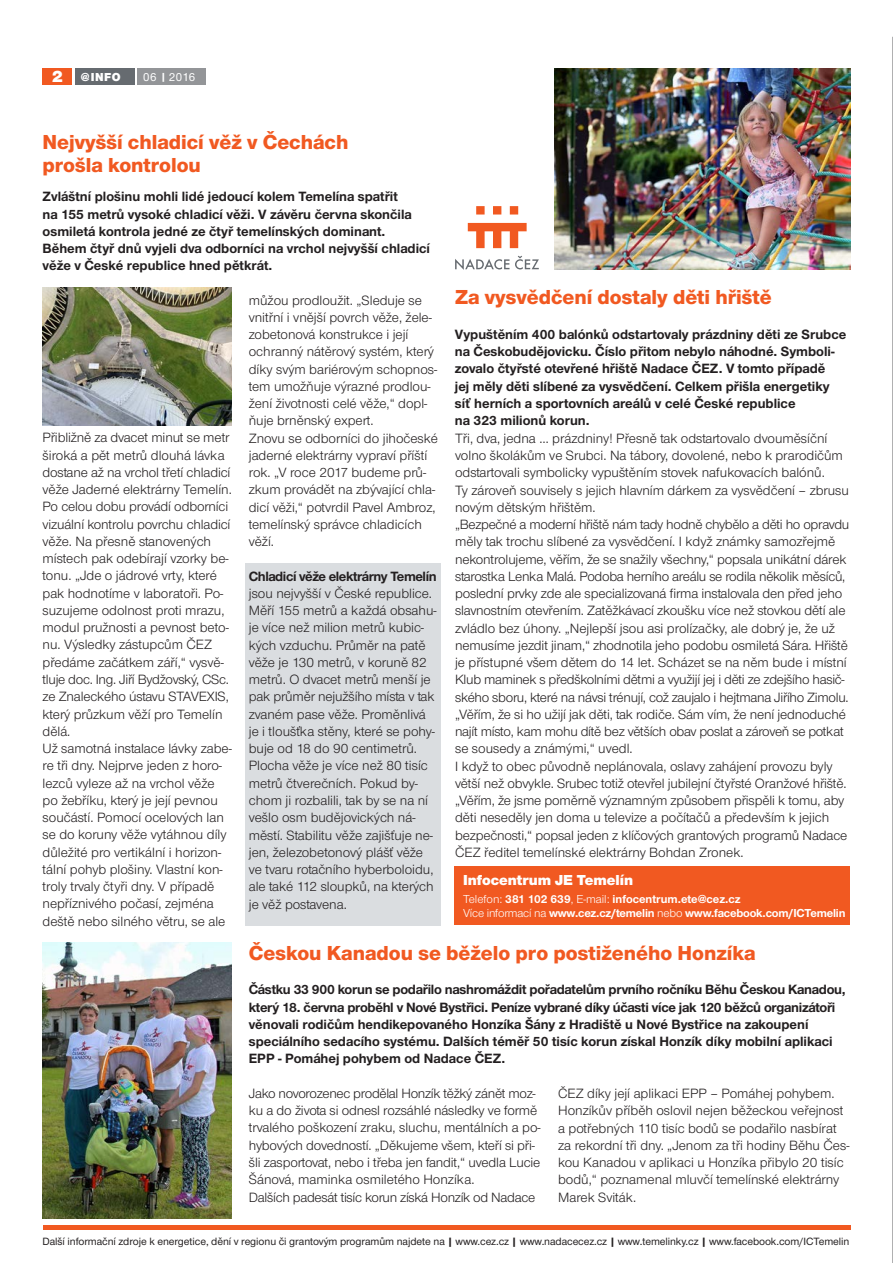
<style>
.page{position:relative;width:893px;height:1263px;background:#fff}
.page>*{position:absolute;margin:0;border:0;box-sizing:border-box;transform-origin:0 0}
.t1{font:800 21px/22.5px "Nimbus CEZOT";color:#f15921}
.t2{font:900 15px "Nimbus CEZOT";color:#fff}
.t3{font:13.95px/17.2px "Nimbus CEZOT";color:#231f20}
.t4{font:700 13.95px/17.2px "Nimbus CEZOT";color:#231f20}
.t5{font:700 13.95px "Nimbus CEZOT";letter-spacing:-.03em;color:#231f20}
.t6{font:700 12px/13.5px "Nimbus CEZOT";letter-spacing:-.015em;color:#fff}
.t7{font:500 12px "Nimbus CEZOT";color:#fff}
.t8{font:900 12px "Nimbus CEZOT";color:#fff}
.t9{font:500 10.95px "Nimbus CEZOT";letter-spacing:-.005em;color:#231f20}
.s1{font-size:17.25px}
.s2{font-family:"Nimbus CEZ";font-weight:700;font-size:10.5px}
.s3{font-weight:400}
.s4{font-family:"Nimbus CEZ";font-weight:700}
</style>
<div class="page">
<hr style="left:892px;top:37px;width:1px;height:1226px;background:#636366">
<div style="left:246px;top:563px;width:195px;height:362px;background:#dadde0"></div>
<div style="left:43px;top:68px;width:29px;height:17px;background:#f15921"></div>
<div style="left:138px;top:68px;width:68px;height:17px;background:#939598"></div>
<div style="left:75px;top:68px;width:60px;height:17px;background:#666b70"></div>
<hr style="left:43px;top:1225px;width:807px;height:4px;background:#f15921">
<img style="left:42px;top:287px;width:190px;height:138px">
<img style="left:43px;top:943px;width:189px;height:276px">
<div style="left:455px;top:866px;width:395px;height:59px;background:#f15921"></div>
<img style="left:555px;top:68px;width:296px;height:202px">
<svg style="left:455px;top:256px;width:84px;height:14px"></svg>
<svg style="left:468px;top:206px;width:59px;height:42px"></svg>
<p class="t8" style="left:52px;top:70px;width:70px"><span class="s1">2</span> @INFO</p>
<p class="t7" style="left:143px;top:70px;width:53px">06 <span class="s2">|</span> 2016</p>
<h1 class="t1" style="left:43px;top:131px;width:307px">Nejvyšší chladicí věž v Čechách prošla kontrolou</h1>
<p class="t4" style="left:43px;top:188px;width:389px">Zvláštní plošinu mohli lidé jedoucí kolem Temelína spatřit<br>na 155 metrů vysoké chladicí věži. V závěru června skončila osmiletá kontrola jedné ze čtyř temelínských dominant.<br>Během čtyř dnů vyjeli dva odborníci na vrchol nejvyšší chladicí věže v České republice hned pětkrát.</p>
<p class="t3" style="left:43px;top:429px;width:191px">Přibližně za dvacet minut se metr široká a pět metrů dlouhá lávka dostane až na vrchol třetí chladicí věže Jaderné elektrárny Temelín.<br>Po celou dobu provádí odborníci vizuální kontrolu povrchu chladicí věže. Na přesně stanovených místech pak odebírají vzorky be&shy;tonu. „Jde o jádrové vrty, které pak hodnotíme v laboratoři. Po&shy;suzujeme odolnost proti mrazu, modul pružnosti a pevnost beto&shy;nu. Výsledky zástupcům ČEZ předáme začátkem září,“ vysvě&shy;tluje doc. Ing. Jiří Bydžovský, CSc. ze Znaleckého ústavu STAVEXIS, který průzkum věží pro Temelín dělá.<br>Už samotná instalace lávky zabe&shy;re tři dny. Nejprve jeden z horo&shy;lezců vyleze až na vrchol věže po žebříku, který je její pevnou součástí. Pomocí ocelových lan se do koruny věže vytáhnou díly důležité pro vertikální i horizon&shy;tální pohyb plošiny. Vlastní kon&shy;troly trvaly čtyři dny. V případě nepříznivého počasí, zejména deště nebo silného větru, se ale</p>
<p class="t3" style="left:249px;top:291px;width:191px">můžou prodloužit. „Sleduje se vnitřní i vnější povrch věže, žele&shy;zobetonová konstrukce i její ochranný nátěrový systém, který díky svým bariérovým schopnos&shy;tem umožňuje výrazné prodlou&shy;žení životnosti celé věže,“ dopl&shy;ňuje brněnský expert.<br>Znovu se odborníci do jihočeské jaderné elektrárny vypraví příští rok. „V roce 2017 budeme prů&shy;zkum provádět na zbývající chla&shy;dicí věži,“ potvrdil Pavel Ambroz, temelínský správce chladicích věží.</p>
<p class="t5" style="left:249px;top:568px;width:189px">Chladicí věže elektrárny Temelín</p>
<p class="t3" style="left:249px;top:585px;width:189px">jsou nejvyšší v České republice.<br>Měří 155 metrů a každá obsahu&shy;je více než milion metrů kubic&shy;kých vzduchu. Průměr na patě věže je 130 metrů, v koruně 82 metrů. O dvacet metrů menší je pak průměr nejužšího místa v tak zvaném pase věže. Proměnlivá je i tloušťka stěny, které se pohy&shy;buje od 18 do 90 centimetrů.<br>Plocha věže je více než 80 tisíc metrů čtverečních. Pokud by&shy;chom ji rozbalili, tak by se na ní vešlo osm budějovických ná&shy;městí. Stabilitu věže zajišťuje ne&shy;jen, železobetonový plášť věže ve tvaru rotačního hyberboloidu, ale také 112 sloupků, na kterých je věž postavena.</p>
<h1 class="t1" style="left:455px;top:286px;width:318px">Za vysvědčení dostaly děti hřiště</h1>
<p class="t4" style="left:455px;top:325px;width:393px">Vypuštěním 400 balónků odstartovaly prázdniny děti ze Srubce na Českobudějovicku. Číslo přitom nebylo náhodné. Symboli&shy;zovalo čtyřsté otevřené hřiště Nadace ČEZ. V tomto případě<br>jej měly děti slíbené za vysvědčení. Celkem přišla energetiky síť herních a sportovních areálů v celé České republice<br>na 323 milionů korun.</p>
<p class="t3" style="left:455px;top:430px;width:396px">Tři, dva, jedna … prázdniny! Přesně tak odstartovalo dvouměsíční volno školákům ve Srubci. Na tábory, dovolené, nebo k prarodičům odstartovali symbolicky vypuštěním stovek nafukovacích balónů.<br>Ty zároveň souvisely s jejich hlavním dárkem za vysvědčení – zbrusu novým dětským hřištěm.<br>„Bezpečné a moderní hřiště nám tady hodně chybělo a děti ho opravdu měly tak trochu slíbené za vysvědčení. I když známky samozřejmě nekontrolujeme, věřím, že se snažily všechny,“ popsala unikátní dárek starostka Lenka Malá. Podoba herního areálu se rodila několik měsíců, poslední prvky zde ale specializovaná firma instalovala den před jeho slavnostním otevřením. Zatěžkávací zkoušku více než stovkou dětí ale zvládlo bez úhony. „Nejlepší jsou asi prolízačky, ale dobrý je, že už nemusíme jezdit jinam,“ zhodnotila jeho podobu osmiletá Sára. Hřiště je přístupné všem dětem do 14 let. Scházet se na něm bude i místní Klub maminek s předškolními dětmi a využijí jej i děti ze zdejšího hasič&shy;ského sboru, které na návsi trénují, což zaujalo i hejtmana Jiřího Zimolu. „Věřím, že si ho užijí jak děti, tak rodiče. Sám vím, že není jednoduché najít místo, kam mohu dítě bez větších obav poslat a zároveň se potkat se sousedy a známými,“ uvedl.<br>I když to obec původně neplánovala, oslavy zahájení provozu byly větší než obvykle. Srubec totiž otevřel jubilejní čtyřsté Oranžové hřiště. „Věřím, že jsme poměrně významným způsobem přispěli k tomu, aby děti neseděly jen doma u televize a počítačů a především k jejich bezpečnosti,“ popsal jeden z klíčových grantových programů Nadace ČEZ ředitel temelínské elektrárny Bohdan Zronek.</p>
<p class="t2" style="left:463px;top:871px;width:171px">Infocentrum JE Temelín</p>
<p class="t6" style="left:463px;top:892px;width:384px"><span class="s3">Telefon:</span> 381 102 639<span class="s3">, E-mail:</span> infocentrum.ete@cez.cz<br><span class="s3">Více informací na</span> www.cez.cz/temelin <span class="s3">nebo</span> www.facebook.com/ICTemelin</p>
<h1 class="t1" style="left:249px;top:942px;width:508px">Českou Kanadou se běželo pro postiženého Honzíka</h1>
<p class="t4" style="left:249px;top:981px;width:598px">Částku 33 900 korun se podařilo nashromáždit pořadatelům prvního ročníku Běhu Českou Kanadou, který 18. června proběhl v Nové Bystřici. Peníze vybrané díky účasti více jak 120 běžců organizátoři věnovali rodičům hendikepovaného Honzíka Šány z Hradiště u Nové Bystřice na zakoupení speciálního sedacího systému. Dalších téměř 50 tisíc korun získal Honzík díky mobilní aplikaci EPP - Pomáhej pohybem od Nadace ČEZ.</p>
<p class="t3" style="left:249px;top:1085px;width:293px">Jako novorozenec prodělal Honzík těžký zánět moz&shy;ku a do života si odnesl rozsáhlé následky ve formě trvalého poškození zraku, sluchu, mentálních a po&shy;hybových dovedností. „Děkujeme všem, kteří si při&shy;šli zasportovat, nebo i třeba jen fandit,“ uvedla Lucie Šánová, maminka osmiletého Honzíka.<br>Dalších padesát tisíc korun získá Honzík od Nadace</p>
<p class="t3" style="left:558px;top:1085px;width:293px">ČEZ díky její aplikaci EPP – Pomáhej pohybem.<br>Honzíkův příběh oslovil nejen běžeckou veřejnost a potřebných 110 tisíc bodů se podařilo nasbírat za rekordní tři dny. „Jenom za tři hodiny Běhu Čes&shy;kou Kanadou v aplikaci u Honzíka přibylo 20 tisíc bodů,“ poznamenal mluvčí temelínské elektrárny Marek Sviták.</p>
<p class="t9" style="left:43px;top:1235px;width:808px">Další informační zdroje k energetice, dění v regionu či grantovým programům najdete na <span class="s4">|</span> www.cez.cz <span class="s4">|</span> www.nadacecez.cz <span class="s4">|</span> www.temelinky.cz <span class="s4">|</span> www.facebook.com/ICTemelin</p>
</div>
